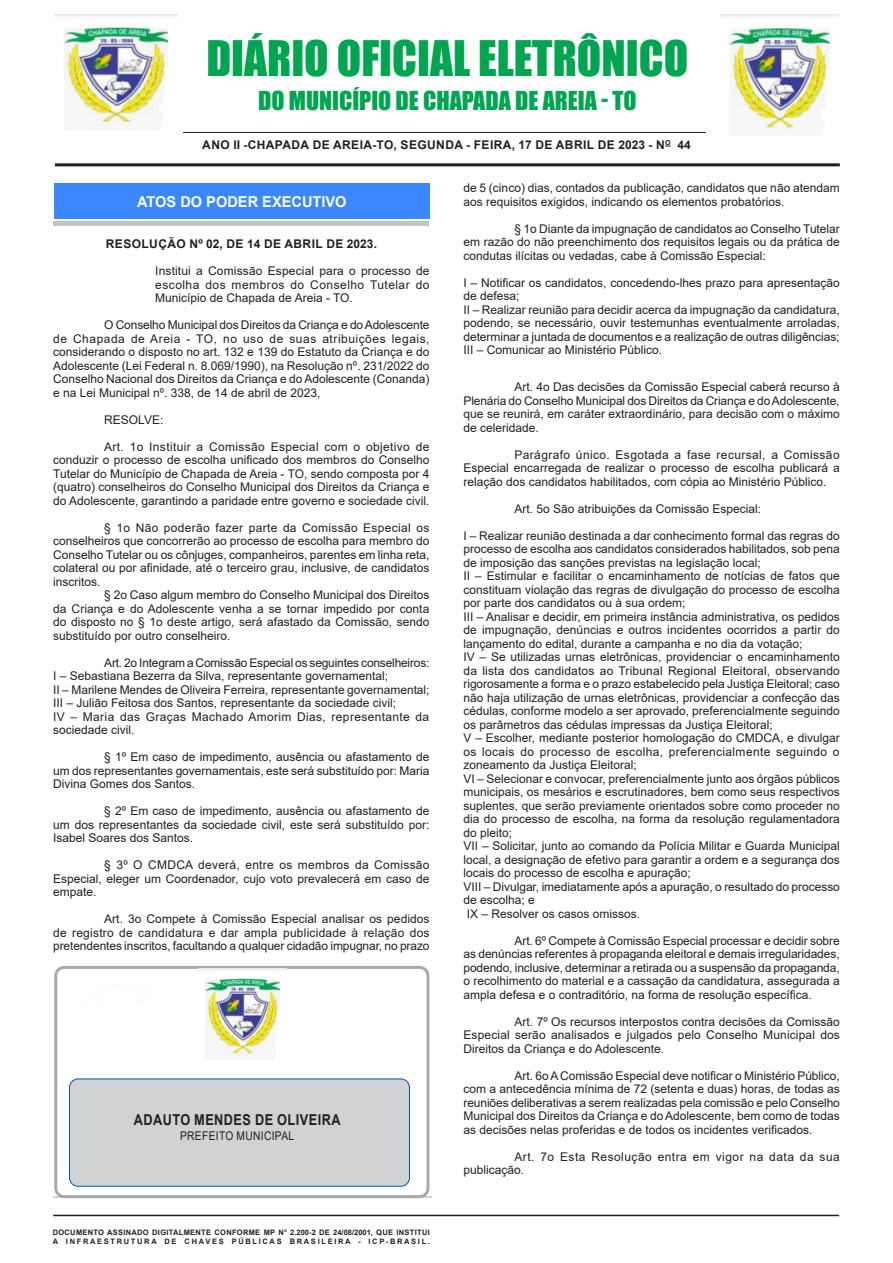
<style>
.page{position:relative;width:893px;height:1263px;background:#fff}
.page>*{position:absolute;margin:0;border:0;box-sizing:border-box;transform-origin:0 0}
.t1{font:45px "Impact";color:#00a54f}
.t2{font:24px "Impact";color:#00a54f}
.t3{font:700 15px "Arial";letter-spacing:.035em;color:#231f20;scale:.85 1}
.Chancela{font:700 15px "Arial";color:#fff}
.CORPO_DE_TEXTO{font:12px/13.5px "Arial";color:#231f20;text-align:justify}
.SEM_PARAGRAFO{font:12px/13.5px "Arial";color:#231f20;text-align:justify}
.EMENTA{font:12px/13.5px "Arial";color:#231f20;text-align:justify}
.TITULOS{font:700 12px "Arial";letter-spacing:.035em;color:#231f20}
.SEM_PARAGRAFO-2{font:12px/13.5px "Arial";letter-spacing:.03em;color:#231f20}
.CORPO_DE_TEXTO-2{font:12px/13.5px "Arial";letter-spacing:.04em;color:#231f20}
.SEM_PARAGRAFO-3{font:12px "Arial";letter-spacing:.035em;color:#231f20;scale:.85 1}
.t4{font:700 7.5px "Arial";letter-spacing:.04em;color:#231f20}
.t5{font:700 7.5px "Arial";letter-spacing:.225em;color:#231f20}
</style>
<div class="page">
<hr style="left:53px;top:1215px;width:786px;height:1px;background:#231f20">
<hr style="left:55px;top:163px;width:785px;height:3px;background:#231f20">
<hr style="left:183px;top:132px;width:523px;height:1px;background:#231f20">
<div style="left:53px;top:189px;width:375px;height:37px;background:#c1c2c4"></div>
<div style="left:53px;top:186px;width:375px;height:35px;background:#fff"></div>
<div style="left:54px;top:184px;width:375px;height:35px;background:#3a87ff"></div>
<hr style="left:53px;top:1197px;width:379px;height:1px;background:#d1d2d4">
<img style="left:56px;top:967px;width:372px;height:230px">
<div style="left:54px;top:966px;width:375px;height:232px;border:3px solid #a8a9ad;border-radius:9px"></div>
<div style="left:70px;top:1079px;width:339px;height:107px;background:#d1d2d4;border-radius:9px"></div>
<div style="left:69px;top:1079px;width:341px;height:107px;border:1px solid #0057a8;border-radius:9px"></div>
<img style="left:198px;top:968px;width:88px;height:94px">
<img style="left:720px;top:15px;width:118px;height:121px">
<img style="left:55px;top:15px;width:122px;height:115px">
<p class="t1" style="left:206px;top:23px;width:483px">DIÁRIO OFICIAL ELETRÔNICO</p>
<p class="t2" style="left:258px;top:82px;width:380px">DO MUNICÍPIO DE CHAPADA DE AREIA - TO</p>
<p class="TITULOS" style="left:202px;top:137px;width:490px">ANO II -CHAPADA DE AREIA-TO, SEGUNDA - FEIRA, 17 DE ABRIL DE 2023 - N<sup>O</sup> 44</p>
<p class="Chancela" style="left:137px;top:191px;width:211px">ATOS DO PODER EXECUTIVO</p>
<p class="TITULOS" style="left:106px;top:235px;width:273px">RESOLUÇÃO Nº 02, DE 14 DE ABRIL DE 2023.</p>
<p class="EMENTA" style="left:155px;top:264px;width:276px">Institui a Comissão Especial para o processo de escolha dos membros do Conselho Tutelar do Município de Chapada de Areia - TO.</p>
<p class="CORPO_DE_TEXTO" style="left:53px;top:318px;width:378px;text-indent:51px">O Conselho Municipal dos Direitos da Criança e do Adolescente de Chapada de Areia - TO, no uso de suas atribuições legais, considerando o disposto no art. 132 e 139 do Estatuto da Criança e do Adolescente (Lei Federal n. 8.069/1990), na Resolução nº. 231/2022 do Conselho Nacional dos Direitos da Criança e do Adolescente (Conanda) e na Lei Municipal nº. 338, de 14 de abril de 2023,</p>
<p class="CORPO_DE_TEXTO" style="left:104px;top:413px;width:61px">RESOLVE:</p>
<p class="CORPO_DE_TEXTO" style="left:53px;top:440px;width:378px;text-indent:51px">Art. 1o Instituir a Comissão Especial com o objetivo de conduzir o processo de escolha unificado dos membros do Conselho Tutelar do Município de Chapada de Areia - TO, sendo composta por 4 (quatro) conselheiros do Conselho Municipal dos Direitos da Criança e do Adolescente, garantindo a paridade entre governo e sociedade civil.</p>
<p class="CORPO_DE_TEXTO" style="left:53px;top:521px;width:378px;text-indent:51px">§ 1o Não poderão fazer parte da Comissão Especial os conselheiros que concorrerão ao processo de escolha para membro do Conselho Tutelar ou os cônjuges, companheiros, parentes em linha reta, colateral ou por afinidade, até o terceiro grau, inclusive, de candidatos inscritos.</p>
<p class="CORPO_DE_TEXTO" style="left:53px;top:588px;width:378px;text-indent:51px">§ 2o Caso algum membro do Conselho Municipal dos Direitos da Criança e do Adolescente venha a se tornar impedido por conta do disposto no § 1o deste artigo, será afastado da Comissão, sendo substituído por outro conselheiro.</p>
<p class="CORPO_DE_TEXTO" style="left:104px;top:656px;width:327px">Art. 2o Integram a Comissão Especial os seguintes conselheiros:</p>
<p class="SEM_PARAGRAFO" style="left:53px;top:669px;width:336px">I – Sebastiana Bezerra da Silva, representante governamental;</p>
<p class="SEM_PARAGRAFO" style="left:53px;top:683px;width:378px">II – Marilene Mendes de Oliveira Ferreira, representante governamental;</p>
<p class="SEM_PARAGRAFO" style="left:53px;top:696px;width:344px">III – Julião Feitosa dos Santos, representante da sociedade civil;</p>
<p class="SEM_PARAGRAFO-2" style="left:53px;top:710px;width:378px">IV – Maria das Graças Machado Amorim Dias, representante da sociedade civil.</p>
<p class="CORPO_DE_TEXTO" style="left:53px;top:750px;width:378px;text-indent:51px">§ 1º Em caso de impedimento, ausência ou afastamento de um dos representantes governamentais, este será substituído por: Maria Divina Gomes dos Santos.</p>
<p class="CORPO_DE_TEXTO" style="left:53px;top:804px;width:378px;text-indent:51px">§ 2º Em caso de impedimento, ausência ou afastamento de um dos representantes da sociedade civil, este será substituído por:<br>Isabel Soares dos Santos.</p>
<p class="CORPO_DE_TEXTO" style="left:53px;top:858px;width:378px;text-indent:51px">§ 3º O CMDCA deverá, entre os membros da Comissão Especial, eleger um Coordenador, cujo voto prevalecerá em caso de empate.</p>
<p class="CORPO_DE_TEXTO" style="left:53px;top:912px;width:378px;text-indent:51px">Art. 3o Compete à Comissão Especial analisar os pedidos de registro de candidatura e dar ampla publicidade à relação dos pretendentes inscritos, facultando a qualquer cidadão impugnar, no prazo</p>
<p class="t3" style="left:134px;top:1109px;width:245px">ADAUTO MENDES DE OLIVEIRA</p>
<p class="SEM_PARAGRAFO-3" style="left:180px;top:1127px;width:136px">PREFEITO MUNICIPAL</p>
<p class="t4" style="left:53px;top:1227px;width:379px">DOCUMENTO ASSINADO DIGITALMENTE CONFORME MP N° 2.200-2 DE 24/08/2001, QUE INSTITUI</p>
<p class="t5" style="left:53px;top:1236px;width:379px">A INFRAESTRUTURA DE CHAVES PÚBLICAS BRASILEIRA - ICP-BRASIL.</p>
<p class="CORPO_DE_TEXTO" style="left:463px;top:181px;width:378px">de 5 (cinco) dias, contados da publicação, candidatos que não atendam aos requisitos exigidos, indicando os elementos probatórios.</p>
<p class="CORPO_DE_TEXTO" style="left:463px;top:222px;width:378px;text-indent:51px">§ 1o Diante da impugnação de candidatos ao Conselho Tutelar em razão do não preenchimento dos requisitos legais ou da prática de condutas ilícitas ou vedadas, cabe à Comissão Especial:</p>
<p class="SEM_PARAGRAFO" style="left:463px;top:276px;width:378px">I – Notificar os candidatos, concedendo-lhes prazo para apresentação de defesa;</p>
<p class="SEM_PARAGRAFO" style="left:463px;top:303px;width:378px">II – Realizar reunião para decidir acerca da impugnação da candidatura, podendo, se necessário, ouvir testemunhas eventualmente arroladas, determinar a juntada de documentos e a realização de outras diligências;</p>
<p class="SEM_PARAGRAFO" style="left:463px;top:343px;width:200px">III – Comunicar ao Ministério Público.</p>
<p class="CORPO_DE_TEXTO" style="left:463px;top:380px;width:378px;text-indent:51px">Art. 4o Das decisões da Comissão Especial caberá recurso à Plenária do Conselho Municipal dos Direitos da Criança e do Adolescente, que se reunirá, em caráter extraordinário, para decisão com o máximo de celeridade.</p>
<p class="CORPO_DE_TEXTO" style="left:463px;top:448px;width:378px;text-indent:51px">Parágrafo único. Esgotada a fase recursal, a Comissão Especial encarregada de realizar o processo de escolha publicará a relação dos candidatos habilitados, com cópia ao Ministério Público.</p>
<p class="CORPO_DE_TEXTO" style="left:514px;top:502px;width:248px">Art. 5o São atribuições da Comissão Especial:</p>
<p class="SEM_PARAGRAFO" style="left:463px;top:529px;width:378px">I – Realizar reunião destinada a dar conhecimento formal das regras do processo de escolha aos candidatos considerados habilitados, sob pena de imposição das sanções previstas na legislação local;</p>
<p class="SEM_PARAGRAFO" style="left:463px;top:569px;width:378px">II – Estimular e facilitar o encaminhamento de notícias de fatos que constituam violação das regras de divulgação do processo de escolha por parte dos candidatos ou à sua ordem;</p>
<p class="SEM_PARAGRAFO" style="left:463px;top:610px;width:378px">III – Analisar e decidir, em primeira instância administrativa, os pedidos de impugnação, denúncias e outros incidentes ocorridos a partir do lançamento do edital, durante a campanha e no dia da votação;</p>
<p class="SEM_PARAGRAFO" style="left:463px;top:650px;width:378px">IV – Se utilizadas urnas eletrônicas, providenciar o encaminhamento da lista dos candidatos ao Tribunal Regional Eleitoral, observando rigorosamente a forma e o prazo estabelecido pela Justiça Eleitoral; caso não haja utilização de urnas eletrônicas, providenciar a confecção das cédulas, conforme modelo a ser aprovado, preferencialmente seguindo os parâmetros das cédulas impressas da Justiça Eleitoral;</p>
<p class="SEM_PARAGRAFO" style="left:463px;top:731px;width:378px">V – Escolher, mediante posterior homologação do CMDCA, e divulgar os locais do processo de escolha, preferencialmente seguindo o zoneamento da Justiça Eleitoral;</p>
<p class="SEM_PARAGRAFO" style="left:463px;top:772px;width:378px">VI – Selecionar e convocar, preferencialmente junto aos órgãos públicos municipais, os mesários e escrutinadores, bem como seus respectivos suplentes, que serão previamente orientados sobre como proceder no dia do processo de escolha, na forma da resolução regulamentadora do pleito;</p>
<p class="SEM_PARAGRAFO" style="left:463px;top:839px;width:378px">VII – Solicitar, junto ao comando da Polícia Militar e Guarda Municipal local, a designação de efetivo para garantir a ordem e a segurança dos locais do processo de escolha e apuração;</p>
<p class="SEM_PARAGRAFO" style="left:463px;top:880px;width:378px">VIII – Divulgar, imediatamente após a apuração, o resultado do processo de escolha; e</p>
<p class="SEM_PARAGRAFO" style="left:467px;top:907px;width:175px">IX – Resolver os casos omissos.</p>
<p class="CORPO_DE_TEXTO" style="left:463px;top:934px;width:378px;text-indent:51px">Art. 6º Compete à Comissão Especial processar e decidir sobre as denúncias referentes à propaganda eleitoral e demais irregularidades, podendo, inclusive, determinar a retirada ou a suspensão da propaganda, o recolhimento do material e a cassação da candidatura, assegurada a ampla defesa e o contraditório, na forma de resolução específica.</p>
<p class="CORPO_DE_TEXTO" style="left:463px;top:1015px;width:378px;text-indent:51px">Art. 7º Os recursos interpostos contra decisões da Comissão Especial serão analisados e julgados pelo Conselho Municipal dos Direitos da Criança e do Adolescente.</p>
<p class="CORPO_DE_TEXTO" style="left:463px;top:1069px;width:378px;text-indent:51px">Art. 6o A Comissão Especial deve notificar o Ministério Público, com a antecedência mínima de 72 (setenta e duas) horas, de todas as reuniões deliberativas a serem realizadas pela comissão e pelo Conselho Municipal dos Direitos da Criança e do Adolescente, bem como de todas as decisões nelas proferidas e de todos os incidentes verificados.</p>
<p class="CORPO_DE_TEXTO-2" style="left:463px;top:1150px;width:378px;text-indent:51px">Art. 7o Esta Resolução entra em vigor na data da sua publicação.</p>
</div>
